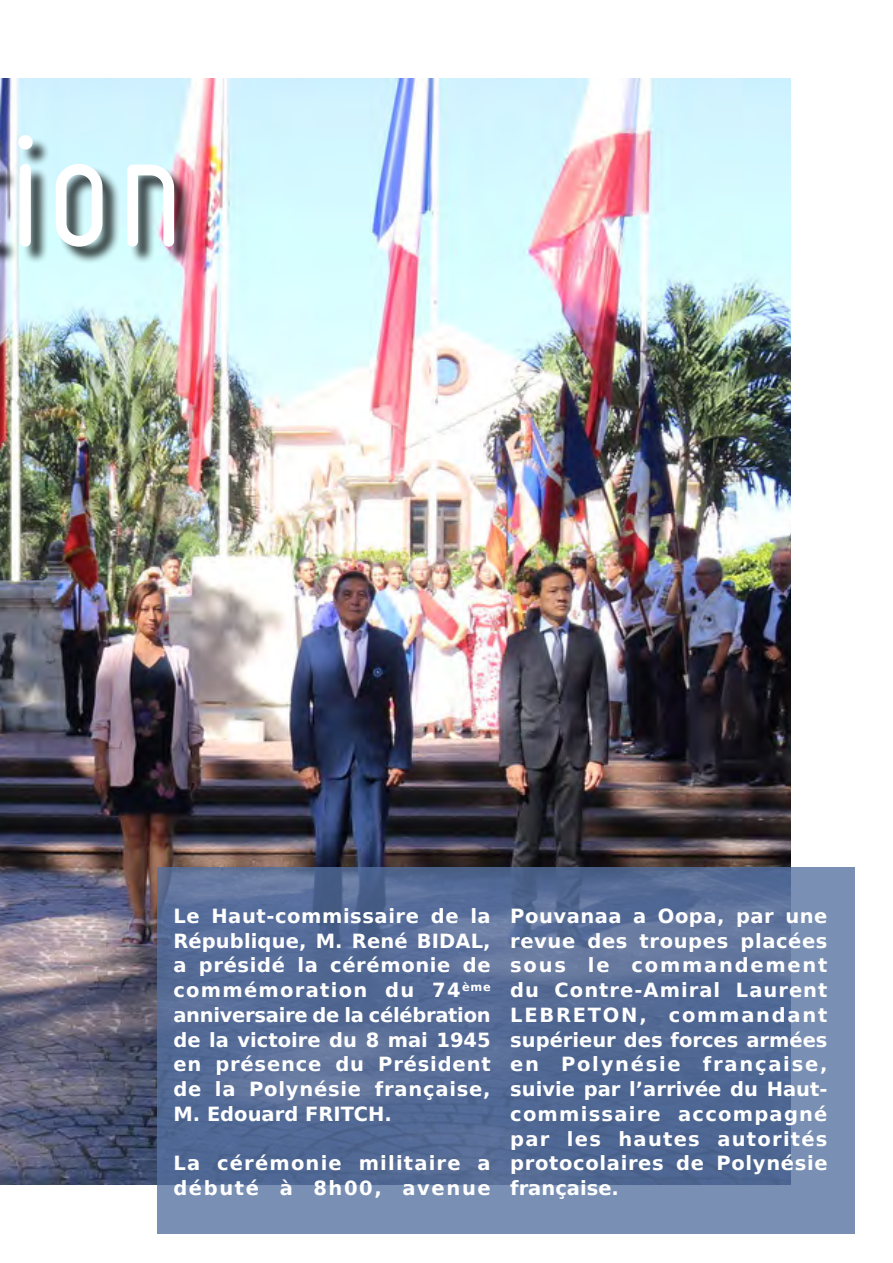
<style>
.page{position:relative;width:893px;height:1263px;background:#fff}
.page>*{position:absolute;margin:0;border:0;box-sizing:border-box;transform-origin:0 0}
.t1{font:180px "Miso";color:#fff}
.t2{font:700 19.5px/24.8px "DejaVu Sans";letter-spacing:.04em;color:#fff;text-align:justify}
.t3{font:700 19.5px/24.8px "DejaVu Sans";letter-spacing:.06em;color:#fff}
</style>
<div class="page">
<img style="left:0;top:79px;width:790px;height:1105px">
<svg style="left:157px;top:867px;width:698px;height:366px;fill:#566c98"></svg>
<div style="left:0;top:130px;width:193px;height:267px;background:#000;opacity:.75"></div>
<h1 class="t1" style="left:7px;top:89px;width:179px">ion</h1>
<p class="t2" style="left:173px;top:903px;width:319px">Le Haut-commissaire de la République, M. René BIDAL, a présidé la cérémonie de commémoration du 74<sup>ème </sup>anniversaire de la célébration de la victoire du 8 mai 1945 en présence du Président de la Polynésie française, M. Edouard FRITCH.</p>
<p class="t3" style="left:173px;top:1150px;width:319px">La cérémonie militaire a débuté à 8h00, avenue</p>
<p class="t2" style="left:510px;top:903px;width:319px">Pouvanaa a Oopa, par une revue des troupes placées sous le commandement du Contre-Amiral Laurent LEBRETON, commandant supérieur des forces armées en Polynésie française, suivie par l’arrivée du Haut&shy;commissaire accompagné par les hautes autorités protocolaires de Polynésie française.</p>
</div>
